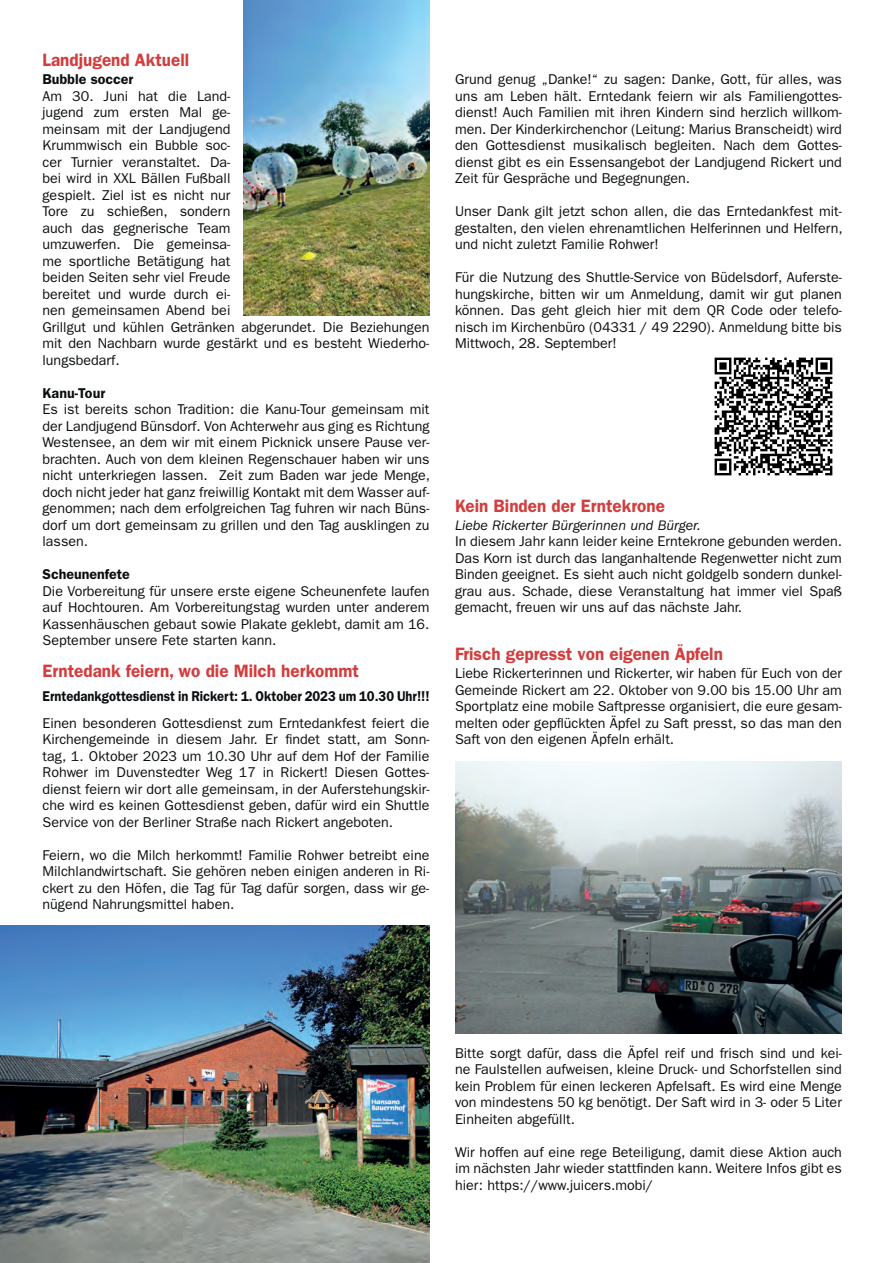
<style>
.page{position:relative;width:893px;height:1263px;background:#fff}
.page>*{position:absolute;margin:0;border:0;box-sizing:border-box;transform-origin:0 0}
.t1{font:600 18px "ITC Franklin Gothic Std";color:#d23d3e;scale:.95 1}
.t2{font:14.25px/16.5px "ITC Franklin Gothic Std";color:#0b0e10;text-align:justify}
.t3{font:600 14.25px/27px "ITC Franklin Gothic Std";color:#0b0e10;scale:.91 1}
.s1{font-weight:600}
.s2{font-weight:400}
.s3{font-style:italic}
</style>
<div class="page">
<img style="left:243px;top:0;width:187px;height:315px">
<img style="left:714px;top:357px;width:119px;height:119px">
<img style="left:0;top:926px;width:429px;height:337px">
<img style="left:455px;top:761px;width:387px;height:272px">
<p class="t1" style="left:43px;top:49px;width:156px">Landjugend Aktuell</p>
<p class="t2" style="left:43px;top:71px;width:388px;text-align:left"><span class="s1">Bubble soccer<br></span>Am 30. Juni hat die Land-<br>jugend zum ersten Mal ge-<br>meinsam mit der Landjugend<br>Krummwisch ein Bubble soc-<br>cer Turnier veranstaltet. Da-<br>bei wird in XXL Bällen Fußball<br>gespielt. Ziel ist es nicht nur<br>Tore zu schießen, sondern<br>auch das gegnerische Team<br>umzuwerfen. Die gemeinsa-<br>me sportliche Betätigung hat<br>beiden Seiten sehr viel Freude<br>bereitet und wurde durch ei-<br>nen gemeinsamen Abend bei<br>Grillgut und kühlen Getränken abgerundet. Die Beziehungen mit den Nachbarn wurde gestärkt und es besteht Wiederho&shy;lungsbedarf.</p>
<p class="t2" style="left:43px;top:385px;width:389px;text-align:left"><span class="s1">Kanu-Tour<br></span>Es ist bereits schon Tradition: die Kanu-Tour gemeinsam mit der Landjugend Bünsdorf. Von Achterwehr aus ging es Richtung Westensee, an dem wir mit einem Picknick unsere Pause ver&shy;brachten. Auch von dem kleinen Regenschauer haben wir uns nicht unterkriegen lassen. Zeit zum Baden war jede Menge, doch nicht jeder hat ganz freiwillig Kontakt mit dem Wasser auf&shy;genommen; nach dem erfolgreichen Tag fuhren wir nach Büns&shy;dorf um dort gemeinsam zu grillen und den Tag ausklingen zu lassen.</p>
<p class="t2" style="left:43px;top:566px;width:388px;text-align:left"><span class="s1">Scheunenfete<br></span>Die Vorbereitung für unsere erste eigene Scheunenfete laufen auf Hochtouren. Am Vorbereitungstag wurden unter anderem Kassenhäuschen gebaut sowie Plakate geklebt, damit am 16.<br>September unsere Fete starten kann.</p>
<p class="t1" style="left:43px;top:660px;width:335px">Erntedank feiern, wo die Milch herkommt</p>
<p class="t3" style="left:43px;top:682px;width:427px">Erntedankgottesdienst in Rickert: 1. Oktober 2023 um 10.30 Uhr!!!<br><span class="s2">Einen besonderen Gottesdienst zum Erntedankfest feiert die</span></p>
<p class="t2" style="left:43px;top:731px;width:388px">Kirchengemeinde in diesem Jahr. Er findet statt, am Sonn&shy;tag, 1. Oktober 2023 um 10.30 Uhr auf dem Hof der Familie Rohwer im Duvenstedter Weg 17 in Rickert! Diesen Gottes&shy;dienst feiern wir dort alle gemeinsam, in der Auferstehungskir&shy;che wird es keinen Gottesdienst geben, dafür wird ein Shuttle Service von der Berliner Straße nach Rickert angeboten.</p>
<p class="t2" style="left:43px;top:847px;width:388px">Feiern, wo die Milch herkommt! Familie Rohwer betreibt eine Milchlandwirtschaft. Sie gehören neben einigen anderen in Ri&shy;ckert zu den Höfen, die Tag für Tag dafür sorgen, dass wir ge&shy;nügend Nahrungsmittel haben.</p>
<p class="t2" style="left:455px;top:71px;width:388px">Grund genug „Danke!“ zu sagen: Danke, Gott, für alles, was uns am Leben hält. Erntedank feiern wir als Familiengottes&shy;dienst! Auch Familien mit ihren Kindern sind herzlich willkom&shy;men. Der Kinderkirchenchor (Leitung: Marius Branscheidt) wird den Gottesdienst musikalisch begleiten. Nach dem Gottes&shy;dienst gibt es ein Essensangebot der Landjugend Rickert und Zeit für Gespräche und Begegnungen.</p>
<p class="t2" style="left:455px;top:203px;width:389px">Unser Dank gilt jetzt schon allen, die das Erntedankfest mit&shy;gestalten, den vielen ehrenamtlichen Helferinnen und Helfern, und nicht zuletzt Familie Rohwer!</p>
<p class="t2" style="left:455px;top:269px;width:388px">Für die Nutzung des Shuttle-Service von Büdelsdorf, Auferste&shy;hungskirche, bitten wir um Anmeldung, damit wir gut planen können. Das geht gleich hier mit dem QR Code oder telefo&shy;nisch im Kirchenbüro (04331 / 49 2290). Anmeldung bitte bis Mittwoch, 28. September!</p>
<p class="t1" style="left:455px;top:495px;width:222px">Kein Binden der Erntekrone</p>
<p class="t2" style="left:455px;top:517px;width:388px;text-align:left"><span class="s3">Liebe Rickerter Bürgerinnen und Bürger.<br></span>In diesem Jahr kann leider keine Erntekrone gebunden werden.<br>Das Korn ist durch das langanhaltende Regenwetter nicht zum Binden geeignet. Es sieht auch nicht goldgelb sondern dunkel&shy;grau aus. Schade, diese Veranstaltung hat immer viel Spaß gemacht, freuen wir uns auf das nächste Jahr.</p>
<p class="t1" style="left:455px;top:643px;width:284px">Frisch gepresst von eigenen Äpfeln</p>
<p class="t2" style="left:455px;top:665px;width:388px">Liebe Rickerterinnen und Rickerter, wir haben für Euch von der Gemeinde Rickert am 22. Oktober von 9.00 bis 15.00 Uhr am Sportplatz eine mobile Saftpresse organisiert, die eure gesam&shy;melten oder gepflückten Äpfel zu Saft presst, so das man den Saft von den eigenen Äpfeln erhält.</p>
<p class="t2" style="left:455px;top:1045px;width:388px">Bitte sorgt dafür, dass die Äpfel reif und frisch sind und kei&shy;ne Faulstellen aufweisen, kleine Druck- und Schorfstellen sind kein Problem für einen leckeren Apfelsaft. Es wird eine Menge von mindestens 50 kg benötigt. Der Saft wird in 3- oder 5 Liter Einheiten abgefüllt.</p>
<p class="t2" style="left:455px;top:1144px;width:388px">Wir hoffen auf eine rege Beteiligung, damit diese Aktion auch im nächsten Jahr wieder stattfinden kann. Weitere Infos gibt es hier: https://www.juicers.mobi/</p>
</div>
